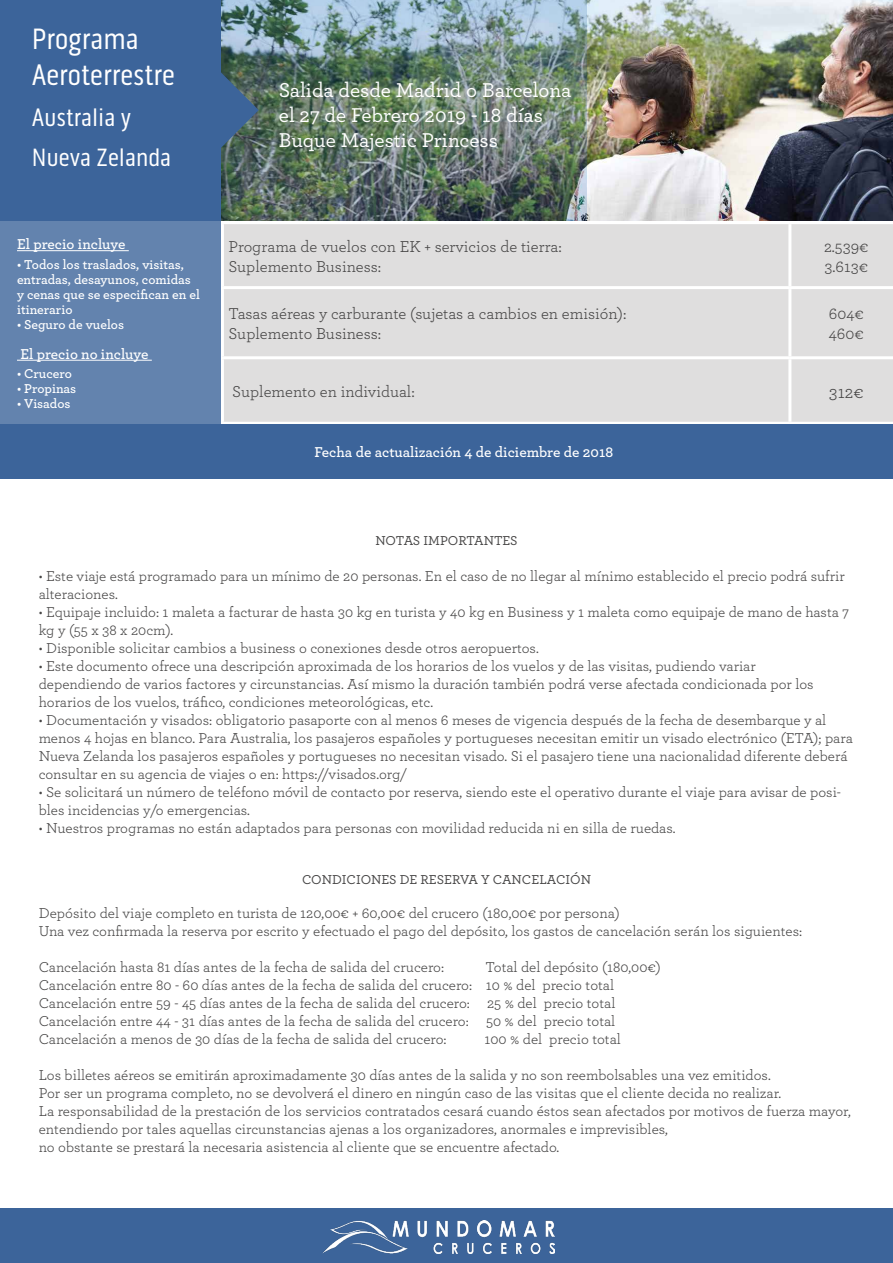
<style>
.page{position:relative;width:893px;height:1263px;background:#fff}
.page>*{position:absolute;margin:0;border:0;box-sizing:border-box;transform-origin:0 0}
.t1{font:30px/36px "Pill Gothic 300 mg";color:#fff}
.t2{font:25.5px/40.5px "Pill Gothic 300 mg";color:#fff}
.t3{font:500 21px/25.2px "Archer";color:#fff}
.t4{font:18px "Archer";color:#464545}
.t5{font:16.5px/19.8px "Archer";color:#464545}
.t6{font:15px/18px "Archer";color:#464545}
.t7{font:600 15px "Archer";color:#fff}
.t8{font:600 13.5px/15px "Archer";color:#fff}
.t9{font:500 13.5px "Archer";color:#464545}
</style>
<div class="page">
<img style="left:587px;top:0;width:306px;height:220px">
<div style="left:224px;top:224px;width:669px;height:198px;background:#dfdede"></div>
<hr style="left:788px;top:224px;width:3px;height:62px;background:#fff">
<hr style="left:788px;top:289px;width:3px;height:67px;background:#fff">
<hr style="left:221px;top:286px;width:569px;height:3px;background:#fff">
<hr style="left:790px;top:286px;width:103px;height:3px;background:#fff">
<hr style="left:221px;top:356px;width:569px;height:3px;background:#fff">
<hr style="left:790px;top:356px;width:103px;height:3px;background:#fff">
<hr style="left:788px;top:359px;width:3px;height:63px;background:#fff">
<div style="left:0;top:1208px;width:893px;height:55px;background:#3c649a"></div>
<img style="left:323px;top:1220px;width:232px;height:33px">
<div style="left:0;top:220px;width:220px;height:204px;background:#6383ae"></div>
<hr style="left:17px;top:250px;width:112px;height:1px;background:#fff">
<hr style="left:17px;top:360px;width:135px;height:1px;background:#fff">
<img style="left:220px;top:0;width:367px;height:220px">
<div style="left:0;top:0;width:220px;height:220px;background:#3c649a"></div>
<svg style="left:220px;top:72px;width:39px;height:76px;background:#466379"></svg>
<div style="left:0;top:425px;width:892px;height:54px;background:#3c649a"></div>
<h1 class="t1" style="left:32px;top:21px;width:145px">Programa<br>Aeroterrestre</h1>
<h2 class="t2" style="left:32px;top:97px;width:141px">Australia y<br>Nueva Zelanda</h2>
<p class="t7" style="left:17px;top:233px;width:110px">El precio incluye</p>
<p class="t8" style="left:17px;top:256px;width:185px">• Todos los traslados, visitas, entradas, desayunos, comidas y cenas que se especifican en el itinerario</p>
<p class="t8" style="left:17px;top:316px;width:109px">• Seguro de vuelos</p>
<p class="t7" style="left:20px;top:342px;width:130px">El precio no incluye</p>
<p class="t8" style="left:17px;top:365px;width:56px">• Crucero</p>
<p class="t8" style="left:17px;top:380px;width:61px">• Propinas</p>
<p class="t8" style="left:17px;top:395px;width:55px">• Visados</p>
<h3 class="t3" style="left:279px;top:76px;width:294px">Salida desde Madrid o Barcelona el 27 de Febrero 2019 - 18 días<br>Buque Majestic Princess</h3>
<p class="t5" style="left:228px;top:236px;width:335px">Programa de vuelos con EK + servicios de tierra:<br>Suplemento Business:</p>
<p class="t5" style="left:824px;top:236px;width:46px">2.539€<br>3.613€</p>
<p class="t5" style="left:228px;top:303px;width:399px">Tasas aéreas y carburante (sujetas a cambios en emisión):<br>Suplemento Business:</p>
<p class="t5" style="left:829px;top:303px;width:36px">604€<br>460€</p>
<p class="t5" style="left:232px;top:381px;width:184px">Suplemento en individual:</p>
<p class="t4" style="left:829px;top:379px;width:36px">312€</p>
<p class="t7" style="left:314px;top:440px;width:300px">Fecha de actualización 4 de diciembre de 2018</p>
<p class="t9" style="left:375px;top:531px;width:144px">NOTAS IMPORTANTES</p>
<p class="t6" style="left:39px;top:567px;width:808px">• Este viaje está programado para un mínimo de 20 personas. En el caso de no llegar al mínimo establecido el precio podrá sufrir alteraciones.</p>
<p class="t6" style="left:39px;top:603px;width:812px">• Equipaje incluido: 1 maleta a facturar de hasta 30 kg en turista y 40 kg en Business y 1 maleta como equipaje de mano de hasta 7 kg y (55 x 38 x 20cm).</p>
<p class="t6" style="left:39px;top:639px;width:502px">• Disponible solicitar cambios a business o conexiones desde otros aeropuertos.</p>
<p class="t6" style="left:39px;top:657px;width:776px">• Este documento ofrece una descripción aproximada de los horarios de los vuelos y de las visitas, pudiendo variar dependiendo de varios factores y circunstancias. Así mismo la duración también podrá verse afectada condicionada por los horarios de los vuelos, tráfico, condiciones meteorológicas, etc.</p>
<p class="t6" style="left:39px;top:711px;width:816px">• Documentación y visados: obligatorio pasaporte con al menos 6 meses de vigencia después de la fecha de desembarque y al menos 4 hojas en blanco. Para Australia, los pasajeros españoles y portugueses necesitan emitir un visado electrónico (ETA); para Nueva Zelanda los pasajeros españoles y portugueses no necesitan visado. Si el pasajero tiene una nacionalidad diferente deberá consultar en su agencia de viajes o en: https://visados.org/</p>
<p class="t6" style="left:39px;top:783px;width:804px">• Se solicitará un número de teléfono móvil de contacto por reserva, siendo este el operativo durante el viaje para avisar de posi&shy;bles incidencias y/o emergencias.</p>
<p class="t6" style="left:39px;top:819px;width:638px">• Nuestros programas no están adaptados para personas con movilidad reducida ni en silla de ruedas.</p>
<p class="t9" style="left:302px;top:870px;width:290px">CONDICIONES DE RESERVA Y CANCELACIÓN</p>
<p class="t6" style="left:39px;top:903px;width:765px">Depósito del viaje completo en turista de 120,00€ + 60,00€ del crucero (180,00€ por persona)<br>Una vez confirmada la reserva por escrito y efectuado el pago del depósito, los gastos de cancelación serán los siguientes:</p>
<p class="t6" style="left:39px;top:957px;width:407px">Cancelación hasta 81 días antes de la fecha de salida del crucero:</p>
<p class="t6" style="left:39px;top:957px;width:624px;text-indent:447px">Total del depósito (180,00€)<br>Cancelación entre 80 - 60 días antes de la fecha de salida del crucero: 10 % del precio total Cancelación entre 59 - 45 días antes de la fecha de salida del crucero: 25 % del precio total Cancelación entre 44 - 31 días antes de la fecha de salida del crucero: 50 % del precio total Cancelación a menos de 30 días de la fecha de salida del crucero:</p>
<p class="t6" style="left:484px;top:1029px;width:138px">100 % del precio total</p>
<p class="t6" style="left:39px;top:1065px;width:814px">Los billetes aéreos se emitirán aproximadamente 30 días antes de la salida y no son reembolsables una vez emitidos.<br>Por ser un programa completo, no se devolverá el dinero en ningún caso de las visitas que el cliente decida no realizar.<br>La responsabilidad de la prestación de los servicios contratados cesará cuando éstos sean afectados por motivos de fuerza mayor, entendiendo por tales aquellas circunstancias ajenas a los organizadores, anormales e imprevisibles,<br>no obstante se prestará la necesaria asistencia al cliente que se encuentre afectado.</p>
</div>
